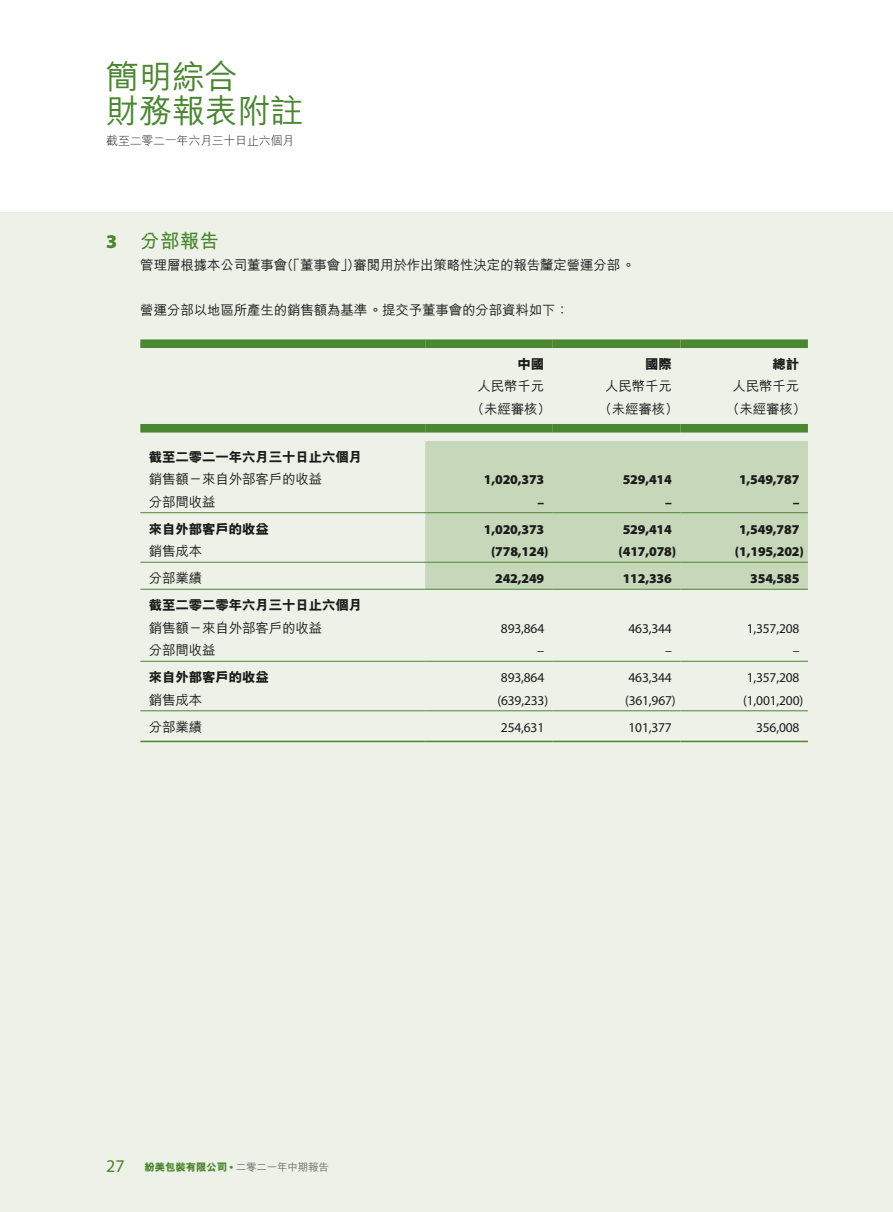
<style>
.page{position:relative;width:893px;height:1212px;background:#fff}
.page>*{position:absolute;margin:0;border:0;box-sizing:border-box;transform-origin:0 0}
.t1{font:500 33px/34.5px "M Hei HK";letter-spacing:-.005em;color:#4b8631}
.t2{font:700 19.5px "M Hei HK";color:#4b8631}
.t3{font:900 19.5px "Myriad Pro";color:#4b8631}
.t4{font:18px "Myriad Pro";color:#4b8631}
.t5{font:500 13.5px "M Hei HK";letter-spacing:-.01em;color:#1c1c1b}
.t6{font:900 13.5px "Myriad Pro";letter-spacing:-.015em;color:#1c1c1b}
.t7{font:13.5px "Myriad Pro";letter-spacing:-.01em;color:#1c1c1b}
.t8{font:800 13.5px "M Hei HK";letter-spacing:-.015em;color:#1c1c1b}
.t9{font:300 12px "M Hei HK";letter-spacing:-.025em;color:#1c1c1b}
.t10{font:500 10.5px "M Hei HK";letter-spacing:-.02em;color:#6f6f6f}
.s1{font-weight:800;color:#4b8631}
.s2{font-family:"Myriad Pro";font-weight:900;color:#4b8631}
</style>
<div class="page">
<div style="left:0;top:212px;width:893px;height:1000px;background:#edf1e7"></div>
<div style="left:425px;top:441px;width:383px;height:148px;background:#c7d7ba"></div>
<div style="left:140px;top:339px;width:285px;height:9px;background:#4b8631"></div>
<div style="left:425px;top:339px;width:128px;height:9px;background:#4b8631"></div>
<div style="left:553px;top:339px;width:127px;height:9px;background:#4b8631"></div>
<div style="left:680px;top:339px;width:128px;height:9px;background:#4b8631"></div>
<div style="left:140px;top:424px;width:285px;height:8px;background:#4b8631"></div>
<div style="left:425px;top:424px;width:128px;height:8px;background:#4b8631"></div>
<div style="left:553px;top:424px;width:127px;height:8px;background:#4b8631"></div>
<div style="left:680px;top:424px;width:128px;height:8px;background:#4b8631"></div>
<hr style="left:140px;top:512px;width:285px;height:1px;background:#4b8631">
<hr style="left:425px;top:512px;width:128px;height:1px;background:#4b8631">
<hr style="left:553px;top:512px;width:127px;height:1px;background:#4b8631">
<hr style="left:680px;top:512px;width:128px;height:1px;background:#4b8631">
<hr style="left:140px;top:562px;width:285px;height:1px;background:#4b8631">
<hr style="left:425px;top:562px;width:128px;height:1px;background:#4b8631">
<hr style="left:553px;top:562px;width:127px;height:1px;background:#4b8631">
<hr style="left:680px;top:562px;width:128px;height:1px;background:#4b8631">
<hr style="left:140px;top:589px;width:285px;height:1px;background:#4b8631">
<hr style="left:425px;top:589px;width:128px;height:1px;background:#4b8631">
<hr style="left:553px;top:589px;width:127px;height:1px;background:#4b8631">
<hr style="left:680px;top:589px;width:128px;height:1px;background:#4b8631">
<hr style="left:140px;top:661px;width:285px;height:1px;background:#4b8631">
<hr style="left:425px;top:661px;width:128px;height:1px;background:#4b8631">
<hr style="left:553px;top:661px;width:127px;height:1px;background:#4b8631">
<hr style="left:680px;top:661px;width:128px;height:1px;background:#4b8631">
<hr style="left:140px;top:710px;width:285px;height:1px;background:#4b8631">
<hr style="left:425px;top:710px;width:128px;height:1px;background:#4b8631">
<hr style="left:553px;top:710px;width:127px;height:1px;background:#4b8631">
<hr style="left:680px;top:710px;width:128px;height:1px;background:#4b8631">
<hr style="left:140px;top:741px;width:285px;height:1px;background:#4b8631">
<hr style="left:425px;top:741px;width:128px;height:1px;background:#4b8631">
<hr style="left:553px;top:741px;width:127px;height:1px;background:#4b8631">
<hr style="left:680px;top:741px;width:128px;height:1px;background:#4b8631">
<h1 class="t1" style="left:106px;top:57px;width:199px">簡明綜合<br>財務報表附註</h1>
<p class="t9" style="left:106px;top:132px;width:189px">截至二零二一年六月三十日止六個月</p>
<h2 class="t3" style="left:106px;top:230px;width:13px">3</h2>
<h2 class="t2" style="left:140px;top:226px;width:80px">分部報告</h2>
<p class="t5" style="left:140px;top:255px;width:148px">管理層根據本公司董事會</p>
<p class="t5" style="left:140px;top:300px;width:430px">營運分部以地區所產生的銷售額為基準。提交予董事會的分部資料如下：</p>
<p class="t5" style="left:280px;top:255px;width:82px">（「董事會」）</p>
<p class="t5" style="left:353px;top:255px;width:283px">審閱用於作出策略性決定的報告釐定營運分部。</p>
<p class="t8" style="left:517px;top:355px;width:28px">中國</p>
<p class="t8" style="left:645px;top:355px;width:28px">國際</p>
<p class="t8" style="left:773px;top:355px;width:28px">總計</p>
<p class="t5" style="left:477px;top:376px;width:68px">人民幣千元</p>
<p class="t5" style="left:605px;top:376px;width:68px">人民幣千元</p>
<p class="t5" style="left:733px;top:376px;width:68px">人民幣千元</p>
<p class="t5" style="left:471px;top:399px;width:82px">（未經審核）</p>
<p class="t5" style="left:598px;top:399px;width:82px">（未經審核）</p>
<p class="t5" style="left:726px;top:399px;width:82px">（未經審核(</p>
<p class="t8" style="left:149px;top:448px;width:215px">截至二零二一年六月三十日止六個月</p>
<p class="t5" style="left:149px;top:470px;width:175px">銷售額－來自外部客戶的收益</p>
<p class="t6" style="left:484px;top:472px;width:62px">1,020,373</p>
<p class="t6" style="left:623px;top:472px;width:51px">529,414</p>
<p class="t6" style="left:739px;top:472px;width:62px">1,549,787</p>
<p class="t5" style="left:149px;top:492px;width:68px">分部間收益</p>
<p class="t6" style="left:537px;top:495px;width:8px">–</p>
<p class="t6" style="left:665px;top:495px;width:8px">–</p>
<p class="t6" style="left:793px;top:495px;width:8px">–</p>
<p class="t8" style="left:149px;top:520px;width:122px">來自外部客戶的收益</p>
<p class="t6" style="left:484px;top:522px;width:62px">1,020,373</p>
<p class="t6" style="left:623px;top:522px;width:51px">529,414</p>
<p class="t6" style="left:739px;top:522px;width:62px">1,549,787</p>
<p class="t5" style="left:149px;top:542px;width:55px">銷售成本</p>
<p class="t6" style="left:491px;top:544px;width:59px">)778,124(</p>
<p class="t6" style="left:619px;top:544px;width:59px">)417,078(</p>
<p class="t6" style="left:735px;top:544px;width:70px">)1,195,202(</p>
<p class="t5" style="left:149px;top:569px;width:55px">分部業績</p>
<p class="t8" style="left:149px;top:596px;width:215px">截至二零二零年六月三十日止六個月</p>
<p class="t6" style="left:495px;top:571px;width:51px">242,249</p>
<p class="t6" style="left:623px;top:571px;width:51px">112,336</p>
<p class="t6" style="left:750px;top:571px;width:51px">354,585</p>
<p class="t5" style="left:149px;top:618px;width:175px">銷售額－來自外部客戶的收益</p>
<p class="t7" style="left:501px;top:620px;width:45px">893,864</p>
<p class="t7" style="left:628px;top:620px;width:45px">463,344</p>
<p class="t7" style="left:747px;top:620px;width:54px">1,357,208</p>
<p class="t5" style="left:149px;top:641px;width:68px">分部間收益</p>
<p class="t7" style="left:537px;top:642px;width:8px">–</p>
<p class="t7" style="left:665px;top:642px;width:8px">–</p>
<p class="t7" style="left:793px;top:642px;width:8px">–</p>
<p class="t8" style="left:149px;top:668px;width:122px">來自外部客戶的收益</p>
<p class="t7" style="left:501px;top:669px;width:45px">893,864</p>
<p class="t7" style="left:628px;top:669px;width:45px">463,344</p>
<p class="t7" style="left:747px;top:669px;width:54px">1,357,208</p>
<p class="t5" style="left:149px;top:690px;width:55px">銷售成本</p>
<p class="t7" style="left:497px;top:692px;width:52px">)639,233(</p>
<p class="t7" style="left:625px;top:692px;width:52px">)361,967(</p>
<p class="t7" style="left:743px;top:692px;width:62px">)1,001,200(</p>
<p class="t5" style="left:149px;top:717px;width:55px">分部業績</p>
<p class="t7" style="left:501px;top:719px;width:45px">254,631</p>
<p class="t7" style="left:628px;top:719px;width:45px">101,377</p>
<p class="t7" style="left:756px;top:719px;width:45px">356,008</p>
<h3 class="t4" style="left:106px;top:1156px;width:20px">27</h3>
<p class="t10" style="left:145px;top:1159px;width:186px"><span class="s1">紛美包裝有限公司</span> <span class="s2">•</span> 二零二一年中期報告</p>
</div>
